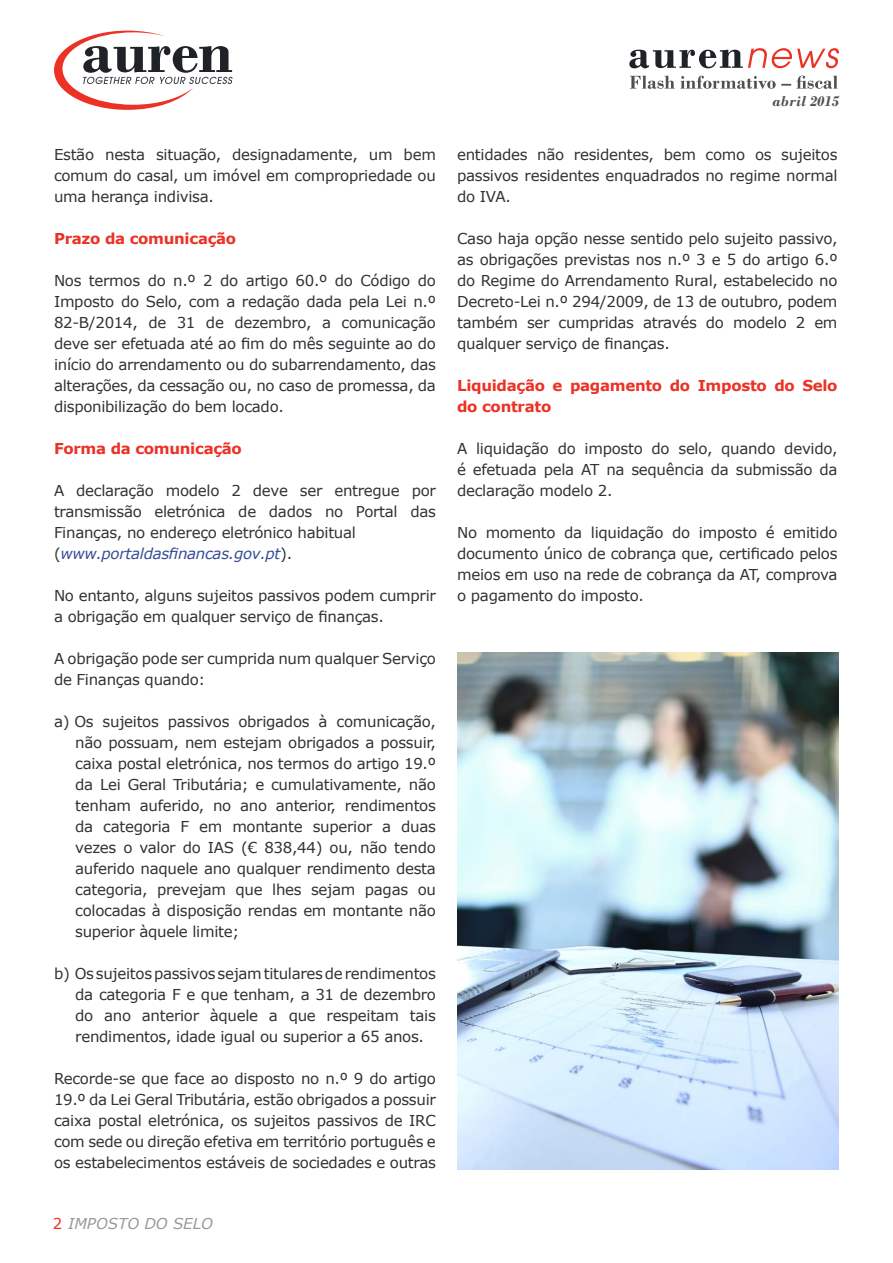
<style>
.page{position:relative;width:893px;height:1263px;background:#fff}
.page>*{position:absolute;margin:0;border:0;box-sizing:border-box;transform-origin:0 0}
.t1{font:15px/21px "Verdana";letter-spacing:-.02em;color:#2f3236;text-align:justify}
.t2{font:700 15px/21px "Verdana";letter-spacing:-.02em;color:#ec3125}
.t3{font:italic 15px "Verdana";letter-spacing:-.02em;color:#354d96}
.t4{font:italic 15px "Verdana";color:#2f3236}
.t5{font:italic 700 15px "Bodoni";color:#504f52}
.s1{font-style:normal;color:#2f3236}
.s2{color:#fff}
.s3{font-style:normal;color:#ec3125}
</style>
<div class="page">
<svg style="left:629px;top:48px;width:210px;height:20px"></svg>
<svg style="left:630px;top:76px;width:207px;height:13px"></svg>
<svg style="left:54px;top:31px;width:179px;height:79px"></svg>
<img style="left:457px;top:653px;width:382px;height:516px">
<p class="t1" style="left:54px;top:144px;width:383px">Estão nesta situação, designadamente, um bem comum do casal, um imóvel em compropriedade ou uma herança indivisa.</p>
<p class="t2" style="left:54px;top:228px;width:184px">Prazo da comunicação</p>
<p class="t1" style="left:54px;top:270px;width:383px">Nos termos do n.º 2 do artigo 60.º do Código do Imposto do Selo, com a redação dada pela Lei n.º 82-B/2014, de 31 de dezembro, a comunicação deve ser efetuada até ao fim do mês seguinte ao do início do arrendamento ou do subarrendamento, das alterações, da cessação ou, no caso de promessa, da disponibilização do bem locado.</p>
<p class="t2" style="left:54px;top:438px;width:189px">Forma da comunicação</p>
<p class="t1" style="left:54px;top:480px;width:383px">A declaração modelo 2 deve ser entregue por transmissão eletrónica de dados no Portal das Finanças, no endereço eletrónico habitual</p>
<p class="t3" style="left:54px;top:544px;width:240px"><span class="s1">(</span>www.portaldasfinancas.gov.pt<span class="s1">).</span></p>
<p class="t1" style="left:54px;top:585px;width:383px">No entanto, alguns sujeitos passivos podem cumprir a obrigação em qualquer serviço de finanças.</p>
<p class="t1" style="left:54px;top:648px;width:383px">A obrigação pode ser cumprida num qualquer Serviço de Finanças quando:</p>
<p class="t1" style="left:75px;top:711px;width:362px;text-indent:-21px">a)<span class="s2">.</span>Os sujeitos passivos obrigados à comunicação, não possuam, nem estejam obrigados a possuir, caixa postal eletrónica, nos termos do artigo 19.º da Lei Geral Tributária; e cumulativamente, não tenham auferido, no ano anterior, rendimentos da categoria F em montante superior a duas vezes o valor do IAS (€ 838,44) ou, não tendo auferido naquele ano qualquer rendimento desta categoria, prevejam que lhes sejam pagas ou colocadas à disposição rendas em montante não superior àquele limite;</p>
<p class="t1" style="left:75px;top:963px;width:362px;text-indent:-21px">b)<span class="s2">.</span>Os sujeitos passivos sejam titulares de rendimentos da categoria F e que tenham, a 31 de dezembro do ano anterior àquele a que respeitam tais rendimentos, idade igual ou superior a 65 anos.</p>
<p class="t1" style="left:54px;top:1068px;width:383px">Recorde-se que face ao disposto no n.º 9 do artigo 19.º da Lei Geral Tributária, estão obrigados a possuir caixa postal eletrónica, os sujeitos passivos de IRC com sede ou direção efetiva em território português e os estabelecimentos estáveis de sociedades e outras</p>
<p class="t4" style="left:53px;top:1213px;width:161px"><span class="s3">2</span> IMPOSTO DO SELO</p>
<p class="t5" style="left:772px;top:92px;width:68px">abril 2015</p>
<p class="t1" style="left:457px;top:144px;width:382px">entidades não residentes, bem como os sujeitos passivos residentes enquadrados no regime normal do IVA.</p>
<p class="t1" style="left:457px;top:228px;width:382px">Caso haja opção nesse sentido pelo sujeito passivo, as obrigações previstas nos n.º 3 e 5 do artigo 6.º do Regime do Arrendamento Rural, estabelecido no Decreto-Lei n.º 294/2009, de 13 de outubro, podem também ser cumpridas através do modelo 2 em qualquer serviço de finanças.</p>
<p class="t2" style="left:457px;top:375px;width:382px">Liquidação e pagamento do Imposto do Selo do contrato</p>
<p class="t1" style="left:457px;top:438px;width:382px">A liquidação do imposto do selo, quando devido, é efetuada pela AT na sequência da submissão da declaração modelo 2.</p>
<p class="t1" style="left:457px;top:522px;width:382px">No momento da liquidação do imposto é emitido documento único de cobrança que, certificado pelos meios em uso na rede de cobrança da AT, comprova o pagamento do imposto.</p>
</div>
